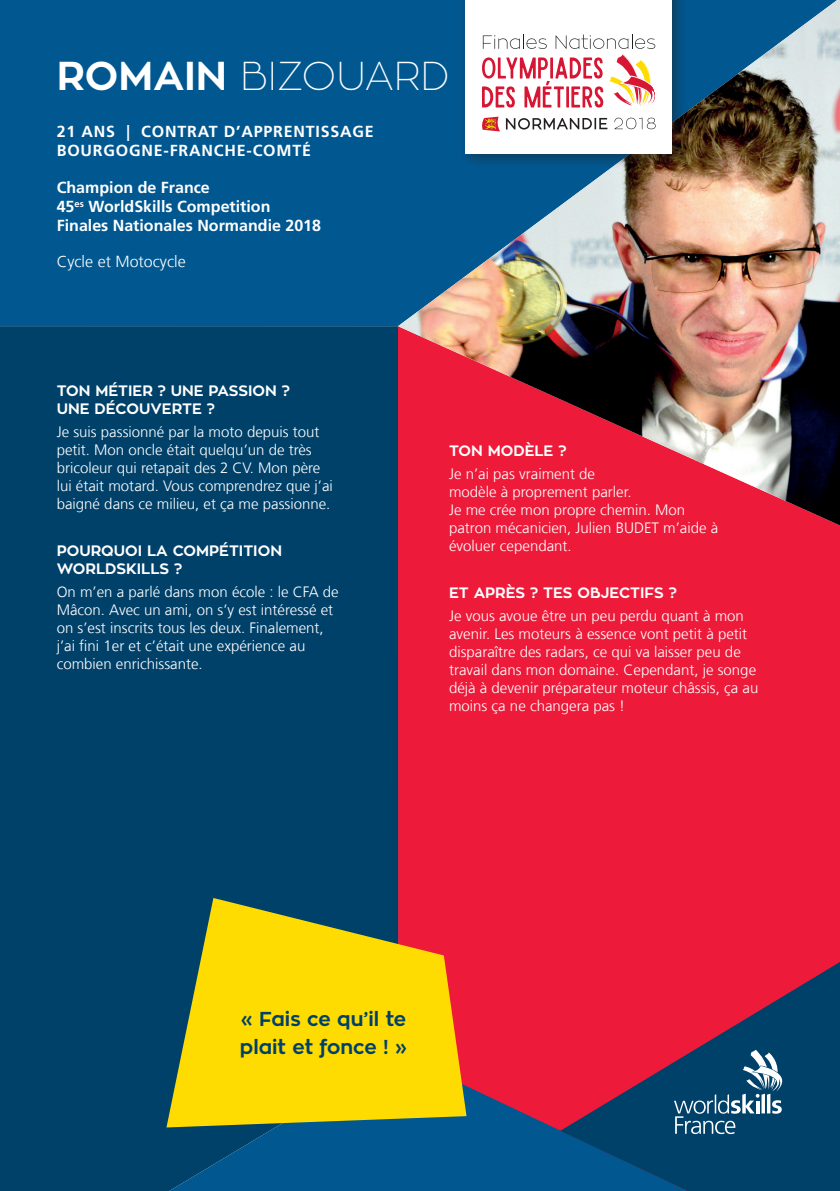
<style>
.page{position:relative;width:840px;height:1191px;background:#fff}
.page>*{position:absolute;margin:0;border:0;box-sizing:border-box;transform-origin:0 0}
.t1{font:100 40px "Zona Pro";color:#fff}
.t2{font:700 20px/28px "Zona Pro";color:#00416a}
.t3{font:700 16px/19.2px "Frutiger LT Com";color:#fff}
.t4{font:700 16px/19.2px "Frutiger LT Com";letter-spacing:.05em;color:#fff}
.t5{font:300 16px "Frutiger LT Com";color:#fff}
.t6{font:300 15px/18px "Frutiger LT Com";color:#fff}
.t7{font:700 15px/18px "Zona Pro";color:#fff}
.s1{font-weight:700}
</style>
<div class="page">
<div style="left:0;top:0;width:398px;height:326px;background:#015891"></div>
<div style="left:0;top:326px;width:398px;height:865px;background:#00416a"></div>
<div style="left:398px;top:525px;width:441px;height:666px;background:#ed1a3a"></div>
<svg style="left:560px;top:962px;width:279px;height:229px;background:#663158"></svg>
<svg style="left:673px;top:1049px;width:109px;height:85px;background:#306182"></svg>
<img style="left:398px;top:0;width:441px;height:525px">
<div style="left:457px;top:0;width:230px;height:169px;background:#231f20;opacity:.5"></div>
<div style="left:465px;top:0;width:206px;height:153px;background:#fff"></div>
<svg style="left:482px;top:35px;width:174px;height:73px"></svg>
<svg style="left:614px;top:118px;width:41px;height:11px"></svg>
<svg style="left:482px;top:117px;width:125px;height:14px"></svg>
<svg style="left:166px;top:898px;width:300px;height:229px;background:#d3b317"></svg>
<h1 class="t1" style="left:57px;top:50px;width:394px"><span class="s1">ROMAIN</span> BIZOUARD</h1>
<p class="t4" style="left:57px;top:122px;width:318px">21 ANS | CONTRAT D’APPRENTISSAGE<br>BOURGOGNE-FRANCHE-COMTÉ</p>
<p class="t3" style="left:57px;top:177px;width:266px">Champion de France<br>45<sup>es</sup> WorldSkills Competition<br>Finales Nationales Normandie 2018</p>
<p class="t5" style="left:57px;top:252px;width:130px">Cycle et Motocycle</p>
<p class="t7" style="left:57px;top:381px;width:234px">TON MÉTIER ? UNE PASSION ?<br>UNE DÉCOUVERTE ?</p>
<p class="t6" style="left:57px;top:423px;width:277px">Je suis passionné par la moto depuis tout petit. Mon oncle était quelqu’un de très bricoleur qui retapait des 2 CV. Mon père lui était motard. Vous comprendrez que j’ai baigné dans ce milieu, et ça me passionne.</p>
<p class="t7" style="left:57px;top:541px;width:227px">POURQUOI LA COMPÉTITION<br>WORLDSKILLS ?</p>
<p class="t6" style="left:57px;top:583px;width:283px">On m’en a parlé dans mon école : le CFA de Mâcon. Avec un ami, on s’y est intéressé et on s’est inscrits tous les deux. Finalement, j’ai fini 1er et c’était une expérience au combien enrichissante.</p>
<p class="t7" style="left:449px;top:441px;width:119px">TON MODÈLE ?</p>
<p class="t6" style="left:449px;top:465px;width:270px">Je n’ai pas vraiment de<br>modèle à proprement parler.<br>Je me crée mon propre chemin. Mon patron mécanicien, Julien BUDET m’aide à évoluer cependant.</p>
<p class="t7" style="left:449px;top:583px;width:229px">ET APRÈS ? TES OBJECTIFS ?</p>
<p class="t6" style="left:449px;top:607px;width:310px">Je vous avoue être un peu perdu quant à mon avenir. Les moteurs à essence vont petit à petit disparaître des radars, ce qui va laisser peu de travail dans mon domaine. Cependant, je songe déjà à devenir préparateur moteur châssis, ça au moins ça ne changera pas !</p>
<h2 class="t2" style="left:240px;top:1005px;width:169px">« Fais ce qu’il te plait et fonce ! »</h2>
</div>
